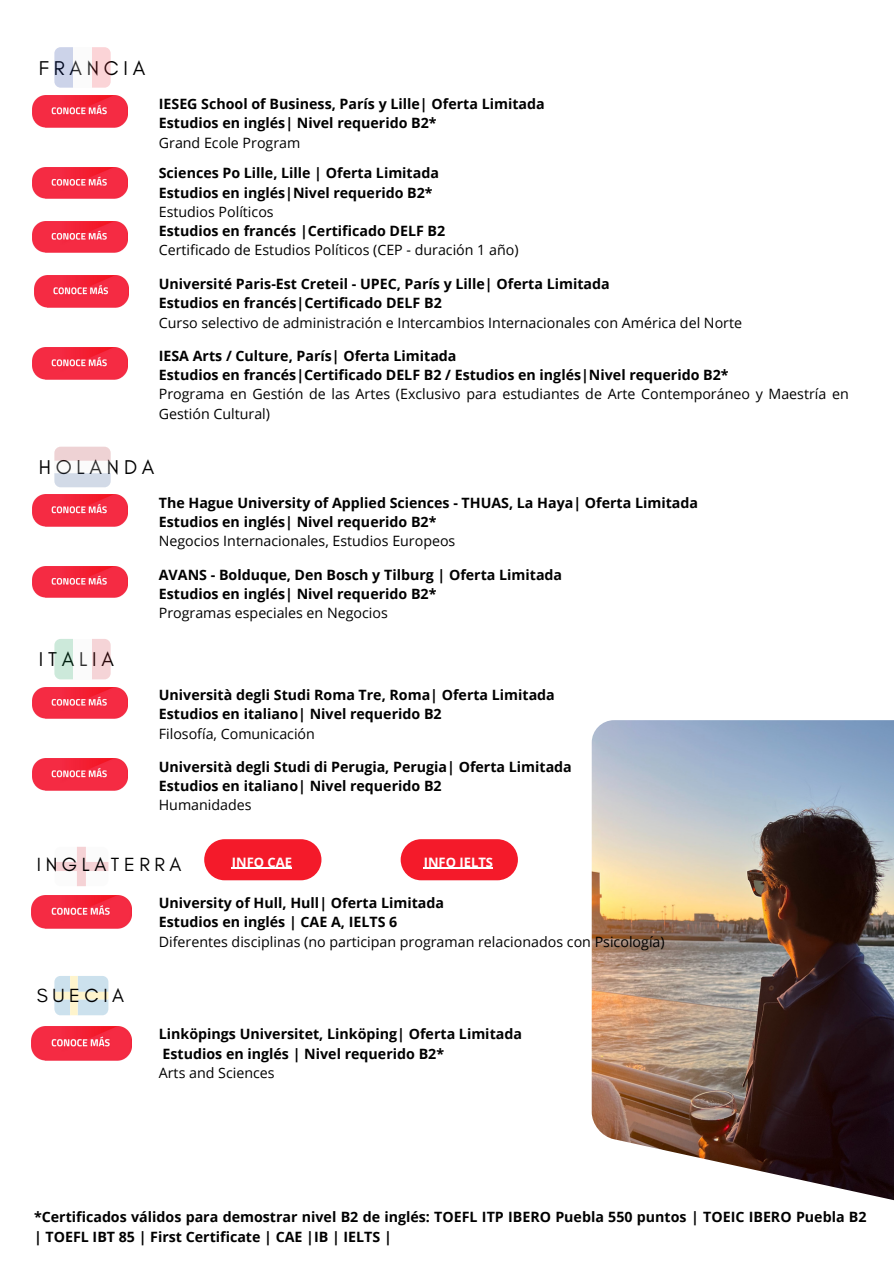
<style>
.page{position:relative;width:894px;height:1264px;background:#fff}
.page>*{position:absolute;margin:0;border:0;box-sizing:border-box;transform-origin:0 0}
.t1{font:20.4px "Glacial Indifference";letter-spacing:.235em;color:#000}
.t2{font:19.35px "Glacial Indifference";letter-spacing:.235em;color:#000}
.t3{font:700 14.25px/19.2px "Open Sans";color:#000}
.t4{font:14.25px/19.2px "Open Sans";color:#000}
.t5{font:700 13.05px "Open Sans";color:#fff}
</style>
<div class="page">
<img style="left:33px;top:96px;width:94px;height:31px">
<img style="left:33px;top:167px;width:94px;height:32px">
<svg style="left:92px;top:47px;width:19px;height:41px"></svg>
<svg style="left:54px;top:47px;width:19px;height:41px"></svg>
<div style="left:73px;top:47px;width:19px;height:41px;background:#fbfbfb"></div>
<img style="left:33px;top:221px;width:94px;height:32px">
<img style="left:34px;top:275px;width:95px;height:32px">
<img style="left:33px;top:348px;width:94px;height:31px">
<img style="left:33px;top:495px;width:94px;height:31px">
<div style="left:54px;top:461px;width:57px;height:12px;background:#fbfbfb"></div>
<svg style="left:54px;top:446px;width:57px;height:15px"></svg>
<svg style="left:54px;top:473px;width:57px;height:14px"></svg>
<img style="left:33px;top:566px;width:94px;height:32px">
<img style="left:33px;top:687px;width:94px;height:31px">
<img style="left:33px;top:758px;width:94px;height:32px">
<svg style="left:92px;top:639px;width:19px;height:40px"></svg>
<svg style="left:54px;top:639px;width:19px;height:40px"></svg>
<div style="left:73px;top:639px;width:19px;height:40px;background:#fbfbfb"></div>
<svg style="left:54px;top:847px;width:54px;height:39px"></svg>
<svg style="left:54px;top:976px;width:54px;height:39px;background:#dce7e3"></svg>
<img style="left:32px;top:895px;width:99px;height:34px">
<img style="left:32px;top:1026px;width:99px;height:34px">
<img style="left:591px;top:720px;width:302px;height:480px">
<div style="left:204px;top:839px;width:117px;height:41px;background:#f41a2a;border-radius:21px"></div>
<hr style="left:232px;top:867px;width:60px;height:1px;background:#fff">
<div style="left:400px;top:839px;width:117px;height:41px;background:#f41a2a;border-radius:21px"></div>
<hr style="left:423px;top:867px;width:70px;height:1px;background:#fff">
<h1 class="t1" style="left:39px;top:55px;width:108px">FRANCIA</h1>
<p class="t3" style="left:159px;top:93px;width:387px">IESEG School of Business, París y Lille| Oferta Limitada<br>Estudios en inglés| Nivel requerido B2*</p>
<p class="t4" style="left:159px;top:132px;width:143px">Grand Ecole Program</p>
<p class="t3" style="left:159px;top:163px;width:281px">Sciences Po Lille, Lille | Oferta Limitada<br>Estudios en inglés|Nivel requerido B2*</p>
<p class="t4" style="left:159px;top:202px;width:116px">Estudios Políticos</p>
<p class="t3" style="left:159px;top:221px;width:288px">Estudios en francés |Certificado DELF B2</p>
<p class="t4" style="left:159px;top:240px;width:361px">Certificado de Estudios Políticos (CEP - duración 1 año)</p>
<p class="t3" style="left:159px;top:273px;width:452px">Université Paris-Est Creteil - UPEC, París y Lille| Oferta Limitada<br>Estudios en francés|Certificado DELF B2</p>
<p class="t4" style="left:159px;top:312px;width:584px">Curso selectivo de administración e Intercambios Internacionales con América del Norte</p>
<p class="t3" style="left:159px;top:346px;width:571px">IESA Arts / Culture, París| Oferta Limitada<br>Estudios en francés|Certificado DELF B2 / Estudios en inglés|Nivel requerido B2*</p>
<p class="t4" style="left:159px;top:384px;width:691px">Programa en Gestión de las Artes (Exclusivo para estudiantes de Arte Contemporáneo y Maestría en<br>Gestión Cultural)</p>
<h1 class="t1" style="left:39px;top:455px;width:117px">HOLANDA</h1>
<h1 class="t1" style="left:39px;top:647px;width:77px">ITALIA</h1>
<p class="t3" style="left:159px;top:493px;width:540px">The Hague University of Applied Sciences - THUAS, La Haya| Oferta Limitada<br>Estudios en inglés| Nivel requerido B2*</p>
<p class="t4" style="left:159px;top:531px;width:298px">Negocios Internacionales, Estudios Europeos</p>
<p class="t3" style="left:159px;top:564px;width:405px">AVANS - Bolduque, Den Bosch y Tilburg | Oferta Limitada<br>Estudios en inglés| Nivel requerido B2*</p>
<p class="t4" style="left:159px;top:602px;width:230px">Programas especiales en Negocios</p>
<p class="t3" style="left:159px;top:685px;width:397px">Università degli Studi Roma Tre, Roma| Oferta Limitada<br>Estudios en italiano| Nivel requerido B2</p>
<p class="t4" style="left:159px;top:723px;width:158px">Filosofía, Comunicación</p>
<p class="t3" style="left:159px;top:756px;width:414px">Università degli Studi di Perugia, Perugia| Oferta Limitada<br>Estudios en italiano| Nivel requerido B2</p>
<p class="t4" style="left:159px;top:794px;width:94px">Humanidades</p>
<h2 class="t2" style="left:37px;top:852px;width:146px">INGLATERRA</h2>
<p class="t5" style="left:232px;top:852px;width:62px">INFO CAE</p>
<p class="t5" style="left:423px;top:852px;width:71px">INFO IELTS</p>
<h2 class="t2" style="left:37px;top:983px;width:89px">SUECIA</h2>
<p class="t3" style="left:159px;top:892px;width:287px">University of Hull, Hull| Oferta Limitada<br>Estudios en inglés | CAE A, IELTS 6</p>
<p class="t4" style="left:159px;top:931px;width:507px">Diferentes disciplinas (no participan programan relacionados con Psicología)</p>
<p class="t3" style="left:159px;top:1024px;width:364px">Linköpings Universitet, Linköping| Oferta Limitada<br>Estudios en inglés | Nivel requerido B2*</p>
<p class="t4" style="left:159px;top:1063px;width:117px">Arts and Sciences</p>
<p class="t3" style="left:34px;top:1207px;width:833px">*Certificados válidos para demostrar nivel B2 de inglés: TOEFL ITP IBERO Puebla 550 puntos | TOEIC IBERO Puebla B2 | TOEFL IBT 85 | First Certificate | CAE |IB | IELTS |</p>
</div>
